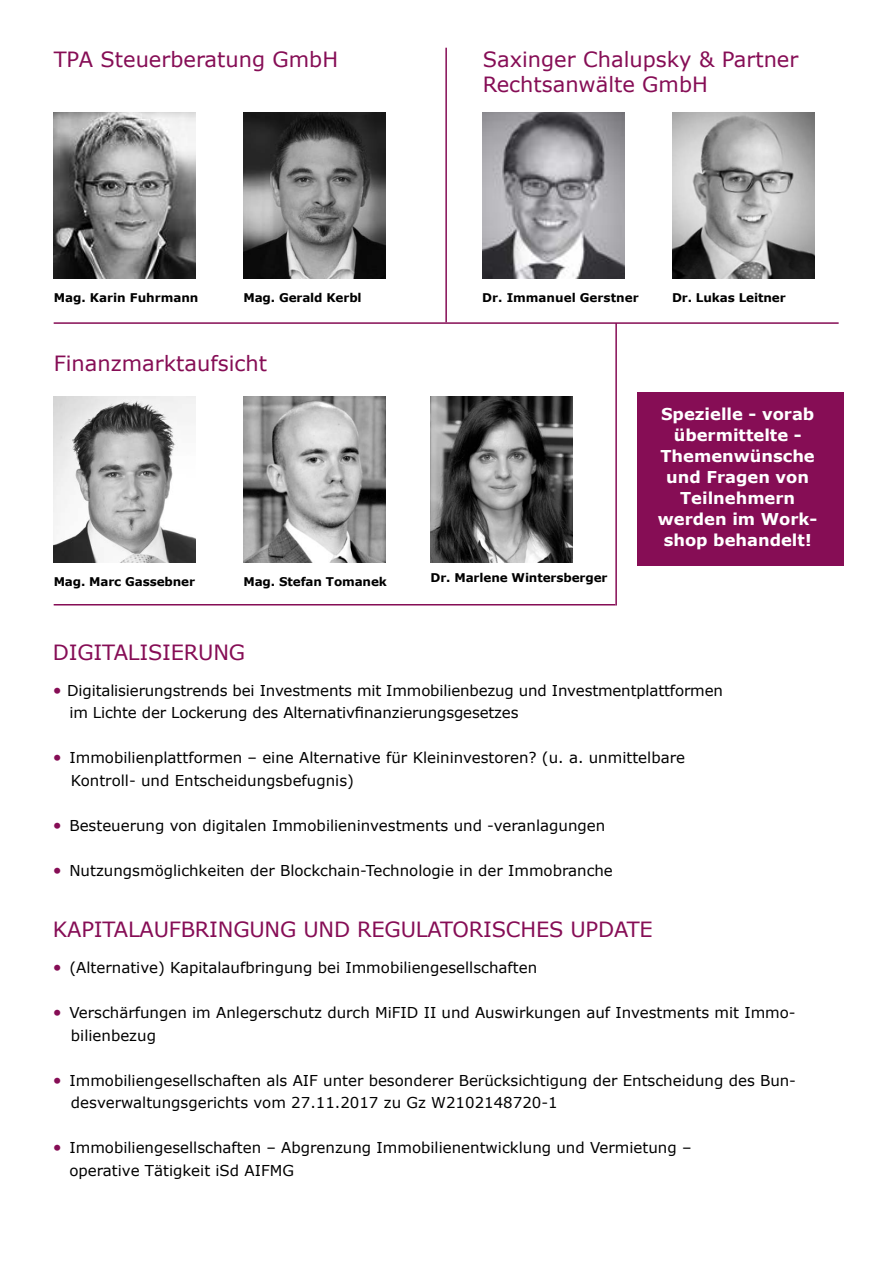
<style>
.page{position:relative;width:893px;height:1263px;background:#fff}
.page>*{position:absolute;margin:0;border:0;box-sizing:border-box;transform-origin:0 0}
.t1{font:21px/25.2px "Verdana";color:#860d55}
.t2{font:700 16.35px/21px "Verdana";color:#fff;text-align:center}
.t3{font:15px/22.5px "Verdana";color:#000}
.t4{font:700 12px "Verdana";letter-spacing:-.01em;color:#000}
.s1{font-size:16.5px;color:#860d55}
</style>
<div class="page">
<img style="left:54px;top:113px;width:142px;height:165px">
<img style="left:243px;top:113px;width:143px;height:165px">
<img style="left:54px;top:397px;width:142px;height:166px">
<img style="left:243px;top:397px;width:143px;height:166px">
<img style="left:482px;top:113px;width:143px;height:165px">
<img style="left:672px;top:113px;width:142px;height:165px">
<hr style="left:445px;top:48px;width:2px;height:274px;background:#860d55">
<hr style="left:54px;top:322px;width:785px;height:2px;background:#860d55">
<img style="left:431px;top:397px;width:142px;height:166px">
<div style="left:637px;top:392px;width:207px;height:174px;background:#860d55"></div>
<hr style="left:54px;top:604px;width:561px;height:1px;background:#860d55">
<hr style="left:615px;top:323px;width:2px;height:282px;background:#860d55">
<h1 class="t1" style="left:54px;top:46px;width:286px">TPA Steuerberatung GmbH</h1>
<h1 class="t1" style="left:483px;top:46px;width:317px">Saxinger Chalupsky &amp; Partner<br>Rechtsanwälte GmbH</h1>
<p class="t4" style="left:54px;top:289px;width:146px">Mag. Karin Fuhrmann</p>
<p class="t4" style="left:243px;top:289px;width:120px">Mag. Gerald Kerbl</p>
<h1 class="t1" style="left:54px;top:350px;width:215px">Finanzmarktaufsicht</h1>
<p class="t4" style="left:54px;top:574px;width:143px">Mag. Marc Gassebner</p>
<p class="t4" style="left:243px;top:574px;width:145px">Mag. Stefan Tomanek</p>
<p class="t4" style="left:482px;top:289px;width:158px">Dr. Immanuel Gerstner</p>
<p class="t4" style="left:672px;top:289px;width:115px">Dr. Lukas Leitner</p>
<p class="t4" style="left:431px;top:569px;width:178px">Dr. Marlene Wintersberger</p>
<p class="t2" style="left:658px;top:403px;width:159px">Spezielle - vorab übermittelte -<br>Themenwünsche und Fragen von<br>Teilnehmern werden im Work&shy;shop behandelt!</p>
<h1 class="t1" style="left:53px;top:639px;width:29px">Digitalisi</h1>
<h1 class="t1" style="left:171px;top:639px;width:73px">eru ng</h1>
<p class="t3" style="left:69px;top:679px;width:655px;text-indent:-16px"><span class="s1">•</span> Digitalisierungstrends bei Investments mit Immobilienbezug und Investmentplattformen im Lichte der Lockerung des Alternativfinanzierungsgesetzes</p>
<p class="t3" style="left:71px;top:746px;width:616px;text-indent:-18px"><span class="s1">•</span> Immobilienplattformen – eine Alternative für Kleininvestoren? (u. a. unmittelbare<br>Kontroll- und Entscheidungsbefugnis)</p>
<p class="t3" style="left:53px;top:814px;width:554px"><span class="s1">•</span> Besteuerung von digitalen Immobilieninvestments und -veranlagungen</p>
<p class="t3" style="left:53px;top:859px;width:561px"><span class="s1">•</span> N utzungsmöglichkeiten der Blockchain-Technologie in der Immobranche</p>
<h1 class="t1" style="left:53px;top:916px;width:28px">Kapitalaufbri</h1>
<h1 class="t1" style="left:218px;top:916px;width:182px">ngung und regulatorisch</h1>
<h1 class="t1" style="left:536px;top:916px;width:49px">es updat</h1>
<h1 class="t1" style="left:640px;top:916px;width:15px">e</h1>
<p class="t3" style="left:53px;top:956px;width:486px"><span class="s1">•</span> (Alternative) Kapitalaufbringung bei Immobiliengesellschaften</p>
<p class="t3" style="left:71px;top:1001px;width:726px;text-indent:-18px"><span class="s1">•</span> Verschärfungen im Anlegerschutz durch MiFID II und Auswirkungen auf Investments mit Immo&shy;bilienbezug</p>
<p class="t3" style="left:71px;top:1069px;width:727px;text-indent:-18px"><span class="s1">•</span> Immobiliengesellschaften als AIF unter besonderer Berücksichtigung der Entscheidung des Bun&shy;desverwaltungsgerichts vom 27.11.2017 zu Gz W2102148720-1</p>
<p class="t3" style="left:69px;top:1136px;width:624px;text-indent:-16px"><span class="s1">•</span> Immobiliengesellschaften – Abgrenzung Immobilienentwicklung und Vermietung – operative Tätigkeit iSd AIFMG</p>
</div>
